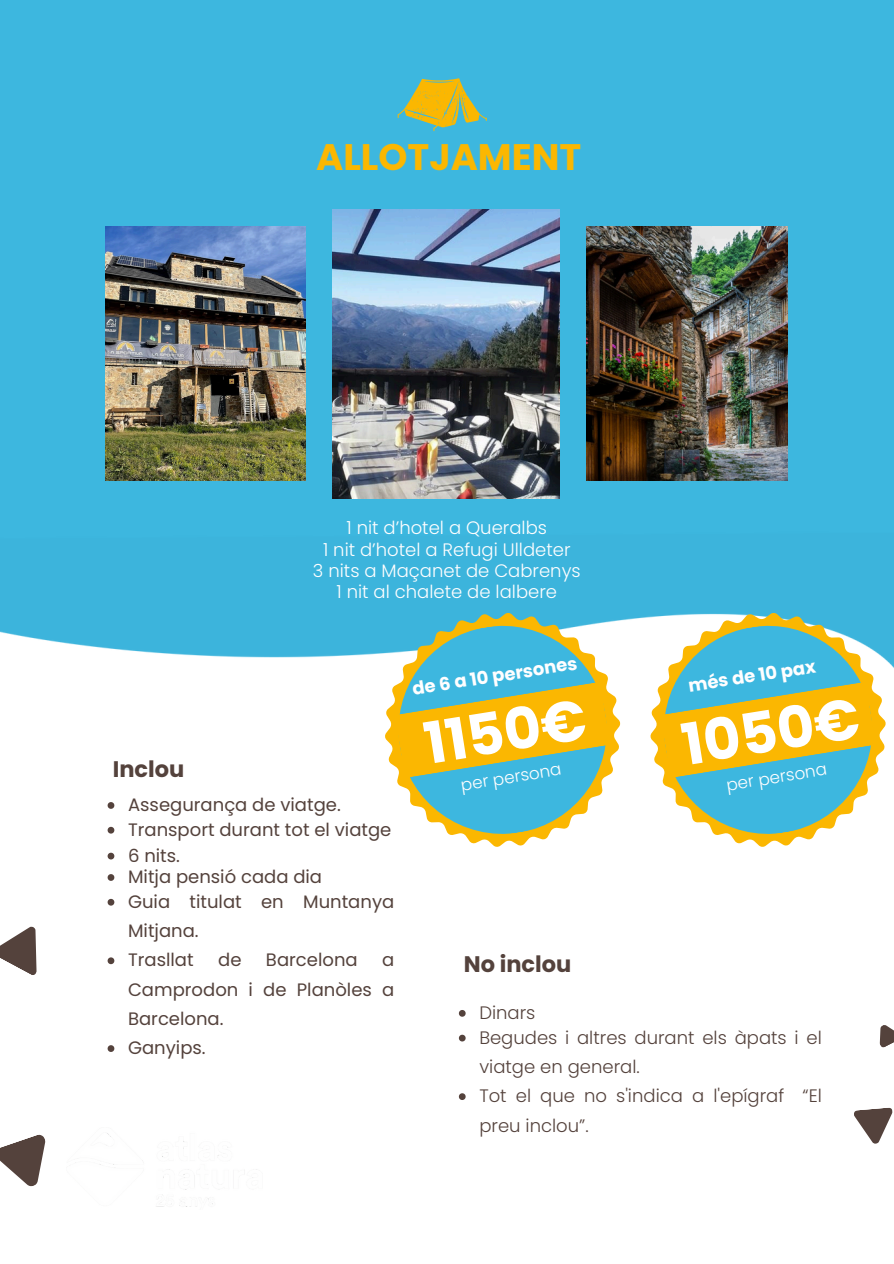
<style>
.page{position:relative;width:894px;height:1264px;background:#fff}
.page>*{position:absolute;margin:0;border:0;box-sizing:border-box;transform-origin:0 0}
.t1{font:700 57.3px "Poppins";color:#fff}
.t2{font:700 36.9px "Poppins";color:#fbb701}
.t3{font:700 22.5px "Poppins";color:#54423c}
.t4{font:18px/29.2px "Poppins";color:#54423c}
.t5{font:300 18px/29.2px "Poppins";color:#54423c}
.t6{font:300 18px "Poppins";color:#fffeff}
.t7{font:700 18px "Poppins";color:#fffeff}
.t8{font:300 16.8px "Poppins";color:#fffeff}
</style>
<div class="page">
<svg style="left:0;top:1134px;width:46px;height:52px"></svg>
<svg style="left:854px;top:1107px;width:38px;height:36px"></svg>
<svg style="left:0;top:926px;width:37px;height:49px"></svg>
<svg style="left:879px;top:1025px;width:14px;height:22px"></svg>
<div style="left:0;top:0;width:893px;height:562px;background:#3db7df"></div>
<img style="left:0;top:428px;width:893px;height:239px">
<img style="left:332px;top:210px;width:227px;height:289px">
<img style="left:106px;top:226px;width:199px;height:255px">
<img style="left:586px;top:226px;width:200px;height:255px">
<svg style="left:384px;top:612px;width:236px;height:235px"></svg>
<svg style="left:390px;top:618px;width:224px;height:223px;fill:#3db7df"></svg>
<svg style="left:394px;top:681px;width:216px;height:97px;background:#c0b746"></svg>
<svg style="left:397px;top:78px;width:89px;height:53px"></svg>
<svg style="left:649px;top:612px;width:236px;height:235px"></svg>
<svg style="left:656px;top:618px;width:223px;height:223px;fill:#3db7df"></svg>
<svg style="left:660px;top:681px;width:215px;height:97px;background:#c0b746"></svg>
<svg style="left:108px;top:802px;width:6px;height:6px"></svg>
<svg style="left:108px;top:826px;width:6px;height:7px"></svg>
<svg style="left:108px;top:852px;width:6px;height:7px"></svg>
<svg style="left:108px;top:874px;width:6px;height:6px"></svg>
<svg style="left:108px;top:898px;width:6px;height:7px"></svg>
<svg style="left:108px;top:957px;width:6px;height:7px"></svg>
<svg style="left:108px;top:1045px;width:6px;height:6px"></svg>
<svg style="left:459px;top:1010px;width:6px;height:6px"></svg>
<svg style="left:459px;top:1034px;width:6px;height:7px"></svg>
<svg style="left:459px;top:1093px;width:6px;height:6px"></svg>
<h1 class="t2" style="left:316px;top:132px;width:266px">ALLOTJAMENT</h1>
<p class="t3" style="left:113px;top:753px;width:73px">Inclou</p>
<p class="t6" style="left:346px;top:515px;width:202px">1 nit d’hotel a Queralbs</p>
<h3 class="t6" style="left:323px;top:536px;width:249px">1 nit d’hotel a Refugi Ulldeter</h3>
<p class="t6" style="left:313px;top:558px;width:269px">3 nits a Maçanet de Cabrenys</p>
<p class="t6" style="left:336px;top:579px;width:222px">1 nit al chalete de lalbere</p>
<p class="t7" style="left:410px;top:676px;width:168px;rotate:-9deg">de 6 a 10 persones</p>
<p class="t1" style="left:418px;top:704px;width:165px;rotate:-9deg">1150€</p>
<p class="t8" style="left:459px;top:773px;width:103px;rotate:-9deg">per persona</p>
<p class="t7" style="left:686px;top:673px;width:130px;rotate:-9deg">més de 10 pax</p>
<h3 class="t1" style="left:675px;top:706px;width:180px;rotate:-9deg">1050€</h3>
<p class="t8" style="left:724px;top:773px;width:103px;rotate:-9deg">per persona</p>
<p class="t4" style="left:128px;top:790px;width:214px">Assegurança de viatge.</p>
<p class="t4" style="left:128px;top:815px;width:265px">Transport durant tot el viatge</p>
<p class="t4" style="left:128px;top:840px;width:53px">6 nits.</p>
<p class="t4" style="left:128px;top:862px;width:195px">Mitja pensió cada dia</p>
<p class="t4" style="left:128px;top:887px;width:268px">Guia titulat en Muntanya<br>Mitjana.</p>
<p class="t4" style="left:128px;top:945px;width:67px">Trasllat</p>
<p class="t4" style="left:218px;top:945px;width:25px">de</p>
<p class="t4" style="left:266px;top:945px;width:93px">Barcelona</p>
<p class="t4" style="left:128px;top:945px;width:268px;text-align:justify;text-indent:254px">a Camprodon i de Planòles a Barcelona.</p>
<p class="t4" style="left:128px;top:1033px;width:79px">Ganyips.</p>
<h4 class="t3" style="left:463px;top:948px;width:109px">No inclou</h4>
<h1 class="t5" style="left:479px;top:998px;width:58px">Dinars</h1>
<p class="t5" style="left:479px;top:1022px;width:344px">Begudes i altres durant els àpats i el viatge en general.</p>
<h4 class="t5" style="left:479px;top:1081px;width:344px">Tot el que no s'indica a l'epígraf “El preu inclou”.</h4>
</div>
